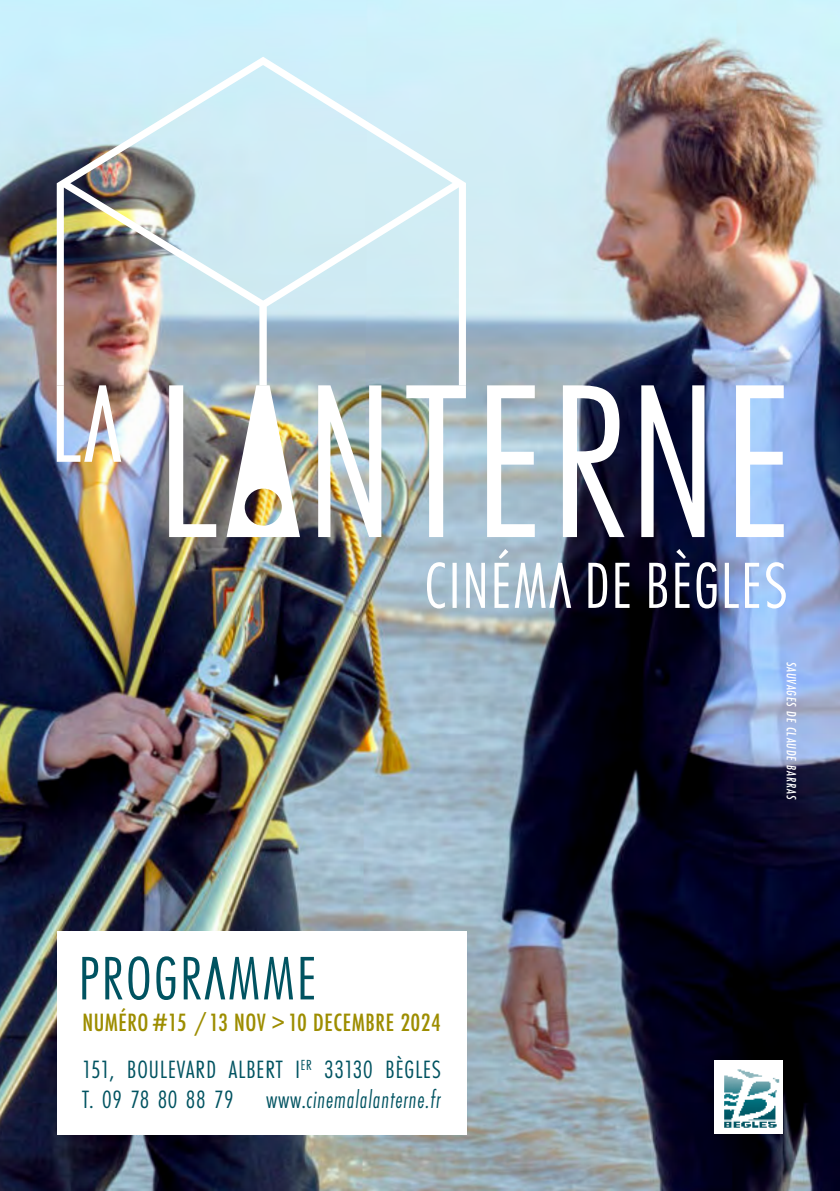
<style>
.page{position:relative;width:840px;height:1191px;background:#fff}
.page>*{position:absolute;margin:0;border:0;box-sizing:border-box;transform-origin:0 0}
.t1{font:26px/47.2px "Futura PT Cond";letter-spacing:.04em;color:#005361}
.t2{font:italic 26px "Futura PT Cond";letter-spacing:.04em;color:#005361;scale:.9 1}
.t3{font:italic 500 14px "Futura PT Cond";letter-spacing:.06em;color:#fff}
.s1{font-weight:500;color:#9d8d00}
.s2{font-style:normal}
</style>
<div class="page">
<img style="left:0;top:0;width:839px;height:1191px">
<img style="left:57px;top:57px;width:408px;height:328px">
<svg style="left:426px;top:549px;width:359px;height:59px"></svg>
<img style="left:57px;top:385px;width:726px;height:152px">
<div style="left:57px;top:930px;width:409px;height:204px;background:#fff"></div>
<svg style="left:82px;top:956px;width:232px;height:44px"></svg>
<div style="left:713px;top:1060px;width:69px;height:74px;background:#fff"></div>
<img style="left:724px;top:1069px;width:56px;height:59px">
<p class="t1" style="left:82px;top:999px;width:360px"><span class="s1">NUMÉRO #15 / 13 NOV &gt; 10 DECEMBRE 2024<br></span>151, BOULEVARD ALBERT I<sup>ER</sup> 33130 BÈGLES</p>
<p class="t2" style="left:82px;top:1085px;width:399px"><span class="s2">T. 09 78 80 88 79 www.</span>cinemalalanterne.fr</p>
<p class="t3" style="left:799px;top:662px;width:139px;rotate:90deg">SAUVAGES DE CLAUDE BARRAS</p>
</div>
